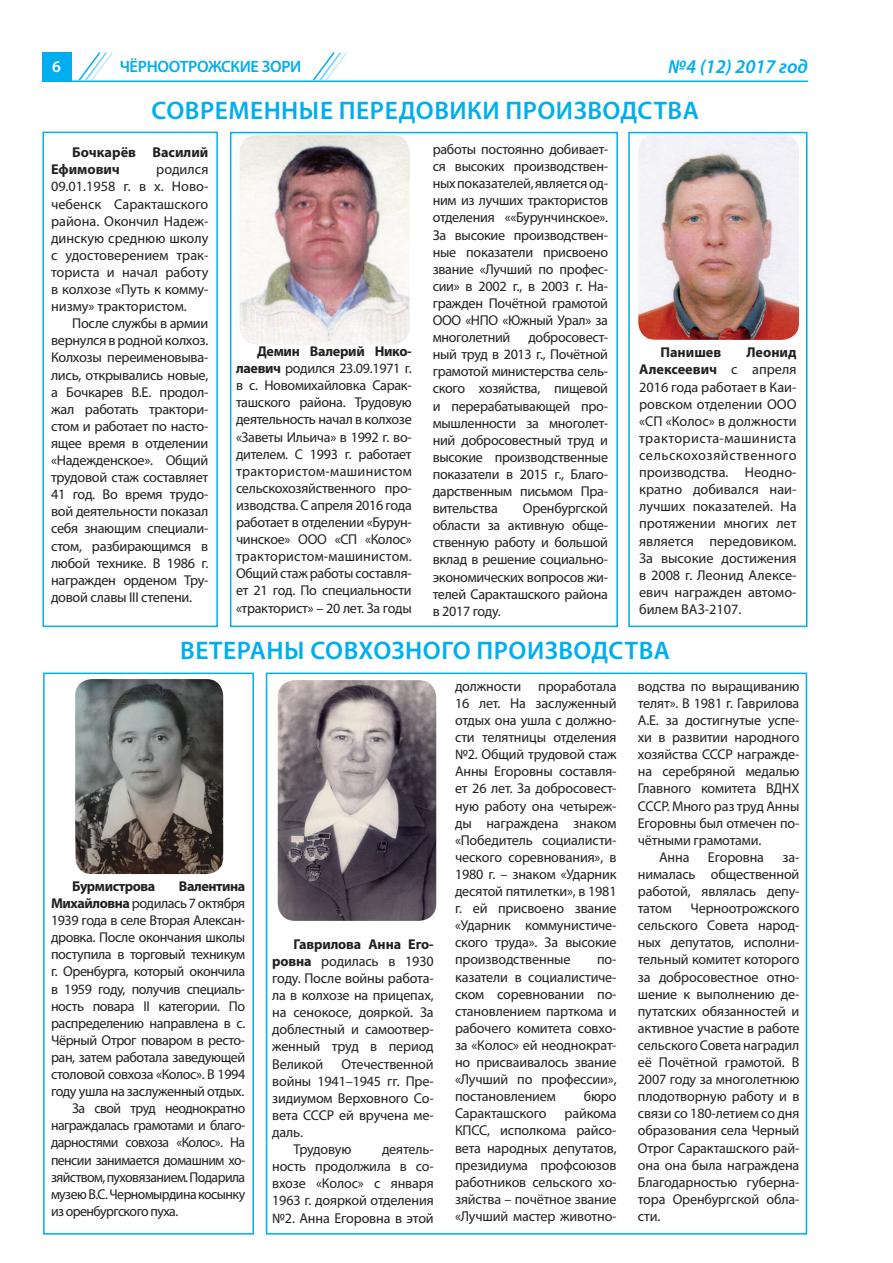
<style>
.page{position:relative;width:893px;height:1263px;background:#fff}
.page>*{position:absolute;margin:0;border:0;box-sizing:border-box;transform-origin:0 0}
.t1{font:600 25.5px "Myriad Pro";letter-spacing:.02em;color:#00aeef}
.t2{font:italic 600 19.5px "Myriad Pro";color:#00aeef}
.t3{font:600 16.5px "Myriad Pro";letter-spacing:-.02em;color:#00aeef}
.t4{font:600 16.5px "Myriad Pro";color:#fff}
.t5{font:14.25px/17.1px "Myriad Pro";letter-spacing:-.02em;color:#231f20;text-align:justify}
.t6{font:14.25px "Myriad Pro";letter-spacing:-.04em;color:#231f20}
.t7{font:700 14.25px/17.1px "Myriad Pro";color:#231f20}
.t8{font:700 14.25px "Myriad Pro";letter-spacing:-.03em;color:#231f20}
.s1{font-weight:700}
</style>
<div class="page">
<div style="left:43px;top:53px;width:29px;height:29px;background:#00aeef"></div>
<hr style="left:57px;top:81px;width:751px;height:1px;background:#00aeef">
<svg style="left:311px;top:52px;width:38px;height:29px"></svg>
<svg style="left:77px;top:52px;width:38px;height:29px"></svg>
<img style="left:240px;top:135px;width:170px;height:210px">
<img style="left:638px;top:135px;width:161px;height:205px">
<img style="left:278px;top:680px;width:158px;height:241px">
<div style="left:43px;top:132px;width:175px;height:495px;border:2px solid #00aeef"></div>
<div style="left:43px;top:673px;width:211px;height:561px;border:2px solid #00aeef"></div>
<div style="left:628px;top:132px;width:179px;height:495px;border:2px solid #00aeef"></div>
<div style="left:230px;top:132px;width:388px;height:495px;border:2px solid #00aeef"></div>
<div style="left:266px;top:673px;width:541px;height:561px;border:2px solid #00aeef"></div>
<img style="left:75px;top:679px;width:148px;height:195px">
<p class="t4" style="left:52px;top:56px;width:10px">6</p>
<p class="t3" style="left:120px;top:56px;width:183px">ЧЁРНООТРОЖСКИЕ ЗОРИ</p>
<h2 class="t2" style="left:668px;top:54px;width:141px">№4 (12) 2017 год</h2>
<h1 class="t1" style="left:151px;top:94px;width:549px">СОВРЕМЕННЫЕ ПЕРЕДОВИКИ ПРОИЗВОДСТВА</h1>
<p class="t7" style="left:51px;top:143px;width:159px;text-indent:21px">Бочкарёв Василий<br>Ефимович</p>
<p class="t5" style="left:51px;top:161px;width:159px;text-indent:105px">родился 09.01.1958 г. в х. Ново&shy;чебенск Саракташского района. Окончил Надеж&shy;динскую среднюю школу с удостоверением трак&shy;ториста и начал работу в колхозе «Путь к комму&shy;низму» трактористом.</p>
<p class="t5" style="left:51px;top:315px;width:159px;text-indent:21px">После службы в армии вернулся в родной колхоз.<br>Колхозы переименовыва&shy;лись, открывались новые, а Бочкарев В.Е. продол&shy;жал работать трактори&shy;стом и работает по насто&shy;ящее время в отделении «Надежденское». Общий трудовой стаж составляет 41 год. Во время трудо&shy;вой деятельности показал себя знающим специали&shy;стом, разбирающимся в любой технике. В 1986 г. награжден орденом Тру&shy;довой славы III степени.</p>
<p class="t5" style="left:236px;top:342px;width:177px;text-indent:21px"><span class="s1">Демин Валерий Нико&shy;лаевич</span> родился 23.09.1971 г. в с. Новомихайловка Сарак&shy;ташского района. Трудовую деятельность начал в колхозе «Заветы Ильича» в 1992 г. во&shy;дителем. С 1993 г. работает трактористом-машинистом сельскохозяйственного про&shy;изводства. С апреля 2016 года работает в отделении «Бурун&shy;чинское» ООО «СП «Колос» трактористом-машинистом.<br>Общий стаж работы составля&shy;ет 21 год. По специальности «тракторист» – 20 лет. За годы</p>
<p class="t5" style="left:433px;top:140px;width:177px">работы постоянно добивает&shy;ся высоких производствен&shy;ных показателей, является од&shy;ним из лучших трактористов отделения ««Бурунчинское».<br>За высокие производствен&shy;ные показатели присвоено звание «Лучший по профес&shy;сии» в 2002 г., в 2003 г. На&shy;гражден Почётной грамотой ООО «НПО «Южный Урал» за многолетний</p>
<p class="t5" style="left:433px;top:329px;width:177px;text-indent:96px">добросовест&shy;ный труд в 2013 г., Почётной грамотой министерства сель&shy;ского хозяйства, пищевой и перерабатывающей про&shy;мышленности за многолет&shy;ний добросовестный труд и высокие производственные показатели в 2015 г., Благо&shy;дарственным письмом Пра&shy;вительства</p>
<p class="t5" style="left:433px;top:500px;width:177px;text-indent:90px">Оренбургской области за активную обще&shy;ственную работу и большой вклад в решение социально&shy;экономических вопросов жи&shy;телей Саракташского района в 2017 году.</p>
<p class="t5" style="left:639px;top:344px;width:159px;text-indent:107px"><span class="s1">Леонид Алексеевич</span> с апреля 2016 года работает в Каи&shy;ровском отделении ООО «СП «Колос» в должности тракториста-машиниста сельскохозяйственного производства. Неодно&shy;кратно добивался наи&shy;лучших показателей. На протяжении многих лет является передовиком.<br>За высокие достижения в 2008 г. Леонид Алексе&shy;евич награжден автомо&shy;билем ВАЗ-2107.</p>
<p class="t7" style="left:660px;top:344px;width:62px">Панишев</p>
<h1 class="t1" style="left:180px;top:634px;width:491px">ВЕТЕРАНЫ СОВХОЗНОГО ПРОИЗВОДСТВА</h1>
<p class="t8" style="left:72px;top:877px;width:85px">Бурмистрова</p>
<p class="t8" style="left:179px;top:877px;width:68px">Валентина</p>
<p class="t5" style="left:51px;top:894px;width:196px"><span class="s1">Михайловна</span> родилась 7 октября</p>
<p class="t5" style="left:51px;top:911px;width:196px">1939 года в селе Вторая Алексан-</p>
<p class="t5" style="left:51px;top:929px;width:196px">дровка. После окончания школы</p>
<p class="t5" style="left:51px;top:946px;width:196px">поступила в торговый техникум</p>
<p class="t5" style="left:51px;top:963px;width:196px">г. Оренбурга, который окончила</p>
<p class="t5" style="left:51px;top:980px;width:196px">в 1959 году, получив специаль-</p>
<p class="t5" style="left:51px;top:997px;width:196px">ность повара II категории. По</p>
<p class="t5" style="left:51px;top:1014px;width:196px">распределению направлена в с.</p>
<p class="t5" style="left:51px;top:1031px;width:196px">Чёрный Отрог поваром в ресто-</p>
<p class="t5" style="left:51px;top:1048px;width:196px">ран, затем работала заведующей</p>
<p class="t5" style="left:51px;top:1065px;width:196px">столовой совхоза «Колос». В 1994</p>
<p class="t5" style="left:51px;top:1082px;width:195px">году ушла на заслуженный отдых.</p>
<p class="t6" style="left:72px;top:1100px;width:174px">За свой труд неоднократно</p>
<p class="t6" style="left:51px;top:1117px;width:196px">награждалась грамотами и благо-</p>
<p class="t6" style="left:51px;top:1134px;width:196px">дарностями совхоза «Колос». На</p>
<p class="t6" style="left:51px;top:1151px;width:196px">пенсии занимается домашним хо-</p>
<p class="t6" style="left:51px;top:1168px;width:196px">зяйством, пуховязанием. Подарила</p>
<p class="t6" style="left:51px;top:1185px;width:196px">музею В.С. Черномырдина косынку</p>
<p class="t6" style="left:51px;top:1202px;width:129px">из оренбургского пуха.</p>
<p class="t5" style="left:272px;top:935px;width:163px;text-indent:21px"><span class="s1">Гаврилова Анна Его&shy;ровна</span> родилась в 1930 году. После войны работа&shy;ла в колхозе на прицепах, на сенокосе, дояркой. За доблестный и самоотвер&shy;женный труд в период Великой</p>
<p class="t5" style="left:341px;top:1055px;width:94px">Отечественной</p>
<p class="t5" style="left:272px;top:1072px;width:163px">войны 1941–1945 гг. Пре-</p>
<p class="t5" style="left:272px;top:1089px;width:163px">зидиумом Верховного Со-</p>
<p class="t5" style="left:272px;top:1106px;width:163px">вета СССР ей вручена ме-</p>
<p class="t5" style="left:272px;top:1123px;width:32px">даль.</p>
<p class="t5" style="left:293px;top:1140px;width:59px">Трудовую</p>
<p class="t5" style="left:272px;top:1140px;width:163px;text-indent:110px">деятель&shy;ность продолжила в со&shy;вхозе «Колос» с января 1963 г. дояркой отделения №2. Анна Егоровна в этой</p>
<p class="t5" style="left:455px;top:677px;width:163px">должности проработала 16 лет. На заслуженный отдых она ушла с должно&shy;сти телятницы отделения №2. Общий трудовой стаж Анны Егоровны составля&shy;ет 26 лет. За добросовест&shy;ную работу она четыреж&shy;ды награждена знаком «Победитель социалисти&shy;ческого соревнования», в 1980 г. – знаком «Ударник десятой пятилетки», в 1981 г. ей присвоено звание «Ударник коммунистиче&shy;ского труда». За высокие производственные</p>
<p class="t5" style="left:455px;top:951px;width:163px;text-indent:142px">по&shy;казатели в социалистиче&shy;ском соревновании по&shy;становлением парткома и рабочего комитета совхо&shy;за «Колос» ей неоднократ&shy;но присваивалось звание «Лучший по профессии», постановлением</p>
<p class="t5" style="left:584px;top:1088px;width:34px">бюро</p>
<p class="t5" style="left:455px;top:1105px;width:93px">Саракташского</p>
<p class="t5" style="left:455px;top:1105px;width:163px;text-indent:110px">райкома КПСС, исполкома райсо&shy;вета народных депутатов, президиума профсоюзов работников сельского хо&shy;зяйства – почётное звание «Лучший мастер животно-</p>
<p class="t5" style="left:638px;top:677px;width:163px">водства по выращиванию</p>
<p class="t5" style="left:638px;top:694px;width:163px">телят». В 1981 г. Гаврилова</p>
<p class="t5" style="left:638px;top:711px;width:163px">А.Е. за достигнутые успе-</p>
<p class="t5" style="left:638px;top:728px;width:163px">хи в развитии народного</p>
<p class="t5" style="left:638px;top:746px;width:163px">хозяйства СССР награжде-</p>
<p class="t5" style="left:638px;top:763px;width:163px">на серебряной медалью</p>
<p class="t5" style="left:638px;top:780px;width:163px">Главного комитета ВДНХ</p>
<p class="t5" style="left:638px;top:797px;width:163px">СССР. Много раз труд Анны</p>
<p class="t5" style="left:638px;top:814px;width:163px">Егоровны был отмечен по-</p>
<p class="t5" style="left:638px;top:831px;width:125px">чётными грамотами.</p>
<p class="t5" style="left:659px;top:848px;width:32px">Анна</p>
<p class="t5" style="left:708px;top:848px;width:58px">Егоровна</p>
<p class="t5" style="left:638px;top:848px;width:163px;text-indent:145px">за&shy;нималась общественной работой, являлась депу&shy;татом</p>
<p class="t5" style="left:638px;top:899px;width:163px;text-indent:53px">Черноотрожского сельского Совета народ&shy;ных депутатов, исполни&shy;тельный комитет которого за добросовестное отно&shy;шение к выполнению де&shy;путатских обязанностей и активное участие в работе сельского Совета наградил её Почётной грамотой. В 2007 году за многолетнюю плодотворную работу и в связи со 180-летием со дня образования села Черный Отрог Саракташского рай&shy;она она была награждена Благодарностью губерна&shy;тора Оренбургской обла&shy;сти.</p>
</div>
